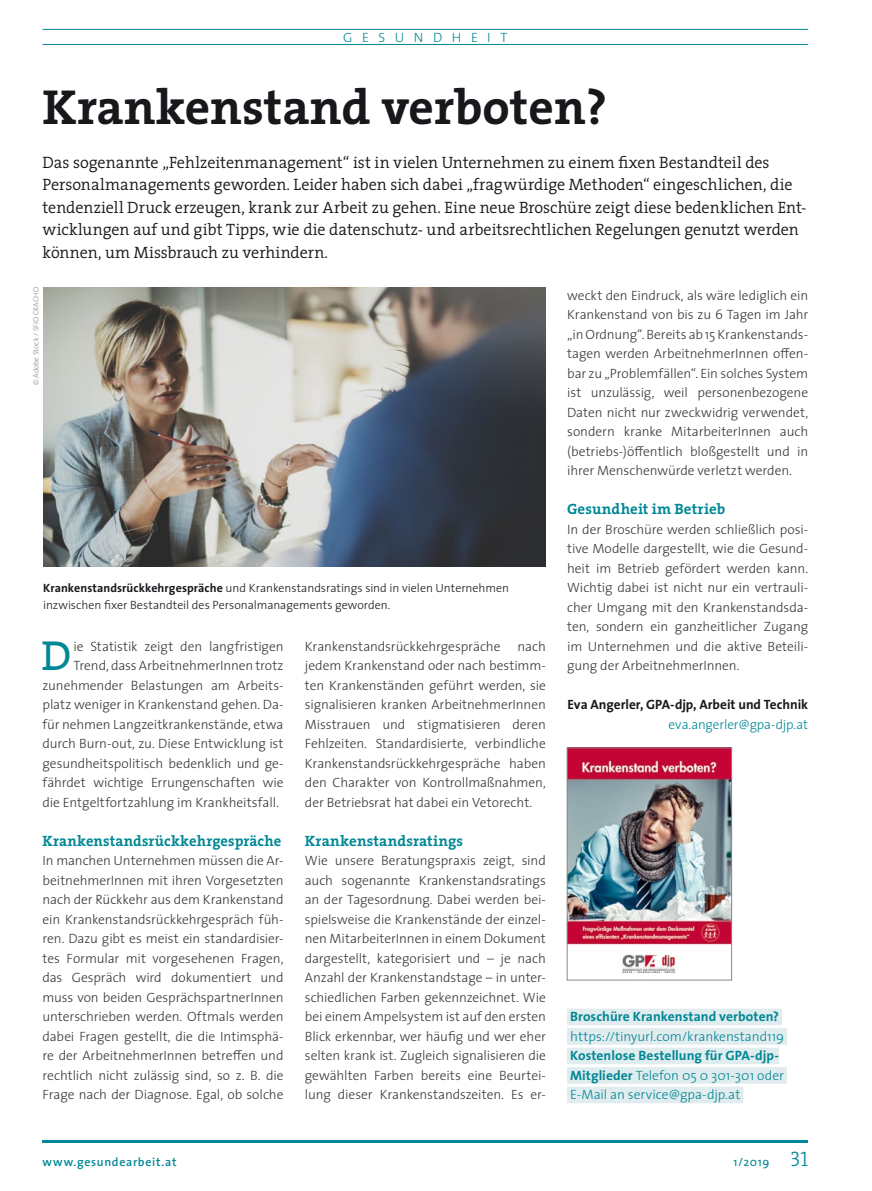
<style>
.page{position:relative;width:872px;height:1191px;background:#fff}
.page>*{position:absolute;margin:0;border:0;box-sizing:border-box;transform-origin:0 0}
.t1{font:700 49.5px "The Serif";color:#1a171c}
.t2{font:42.45px "The Serif";color:#008795}
.t3{font:300 16.5px/22.5px "The Serif";color:#1a171c}
.t4{font:700 15px "The Serif";letter-spacing:.005em;color:#008795}
.t5{font:300 13.5px/19.5px "The Sans";letter-spacing:-.005em;color:#38373a;text-align:justify}
.t6{font:300 13.5px/19.5px "The Sans";letter-spacing:-.005em;color:#008795}
.t7{font:700 13.5px "The Sans";color:#1a171c}
.t8{font:700 13.5px "The Sans";letter-spacing:.005em;color:#008795}
.t9{font:300 13.5px "The Sans";letter-spacing:.71em;color:#008795}
.t10{font:300 12px/16.5px "The Sans";color:#1a171c}
.t11{font:600 12px "The Sans";letter-spacing:.06em;color:#008795}
.t12{font:12px "The Sans";color:#008795}
.t13{font:300 7.5px "The Sans";color:#888785}
.s1{font-weight:700}
.s2{font-family:"The Serif Light Caps";font-size:21px}
</style>
<div class="page">
<hr style="left:43px;top:1140px;width:765px;height:2px;background:#008795">
<hr style="left:43px;top:29px;width:765px;height:1px;background:#008795">
<hr style="left:43px;top:44px;width:765px;height:1px;background:#008795">
<img style="left:43px;top:287px;width:503px;height:280px">
<div style="left:567px;top:1008px;width:215px;height:17px;background:#e0ecee"></div>
<div style="left:567px;top:1028px;width:220px;height:16px;background:#e0ecee"></div>
<div style="left:567px;top:1047px;width:212px;height:17px;background:#e0ecee"></div>
<div style="left:567px;top:1067px;width:220px;height:16px;background:#e0ecee"></div>
<div style="left:567px;top:1086px;width:176px;height:17px;background:#e0ecee"></div>
<img style="left:569px;top:749px;width:161px;height:224px">
<div style="left:567px;top:747px;width:165px;height:233px;border:1px solid #87888a"></div>
<p class="t9" style="left:343px;top:26px;width:166px">GESUNDHEIT</p>
<h1 class="t1" style="left:43px;top:66px;width:566px">Krankenstand verboten?</h1>
<p class="t3" style="left:43px;top:150px;width:765px">Das sogenannte „Fehlzeitenmanagement“ ist in vielen Unternehmen zu einem fixen Bestandteil des Personalmanagements geworden. Leider haben sich dabei „fragwürdige Methoden“ eingeschlichen, die tendenziell Druck erzeugen, krank zur Arbeit zu gehen. Eine neue Broschüre zeigt diese bedenklichen Ent&shy;wicklungen auf und gibt Tipps, wie die datenschutz- und arbeitsrechtlichen Regelungen genutzt werden können, um Missbrauch zu verhindern.</p>
<p class="t13" style="left:30px;top:385px;width:99px;rotate:-90deg">© Adobe Stock / SFIO CRACHO</p>
<p class="t5" style="left:567px;top:285px;width:242px">weckt den Eindruck, als wäre lediglich ein Krankenstand von bis zu 6 Tagen im Jahr „in Ordnung“. Bereits ab 15 Krankenstands&shy;tagen werden ArbeitnehmerInnen offen&shy;bar zu „Problemfällen“. Ein solches System ist unzulässig, weil personenbezogene Daten nicht nur zweckwidrig verwendet, sondern kranke MitarbeiterInnen auch (betriebs-)öffentlich bloßgestellt und in ihrer Menschenwürde verletzt werden.</p>
<p class="t4" style="left:567px;top:496px;width:160px">Gesundheit im Betrieb</p>
<p class="t5" style="left:567px;top:519px;width:242px">In der Broschüre werden schließlich posi&shy;tive Modelle dargestellt, wie die Gesund&shy;heit im Betrieb gefördert werden kann.<br>Wichtig dabei ist nicht nur ein vertrauli&shy;cher Umgang mit den Krankenstandsda&shy;ten, sondern ein ganzheitlicher Zugang im Unternehmen und die aktive Beteili&shy;gung der ArbeitnehmerInnen.</p>
<p class="t7" style="left:567px;top:693px;width:242px">Eva Angerler, GPA-djp, Arbeit und Technik</p>
<p class="t6" style="left:668px;top:714px;width:141px">eva.angerler@gpa-djp.at</p>
<p class="t10" style="left:43px;top:579px;width:467px"><span class="s1">Krankenstandsrückkehrgespräche</span> und Krankenstandsratings sind in vielen Unternehmen inzwischen fixer Bestandteil des Personalmanagements geworden.</p>
<p class="t5" style="left:305px;top:636px;width:242px;text-indent:213px">nach jedem Krankenstand oder nach bestimm&shy;ten Krankenständen geführt werden, sie signalisieren kranken ArbeitnehmerInnen Misstrauen und stigmatisieren deren Fehlzeiten. Standardisierte, verbindliche Krankenstandsrückkehrgespräche haben den Charakter von Kontrollmaßnahmen, der Betriebsrat hat dabei ein Vetorecht.</p>
<p class="t4" style="left:305px;top:828px;width:160px">Krankenstandsratings</p>
<p class="t5" style="left:305px;top:850px;width:242px">Wie unsere Beratungspraxis zeigt, sind auch sogenannte Krankenstandsratings an der Tagesordnung. Dabei werden bei&shy;spielsweise die Krankenstände der einzel&shy;nen MitarbeiterInnen in einem Dokument dargestellt, kategorisiert und – je nach Anzahl der Krankenstandstage – in unter&shy;schiedlichen Farben gekennzeichnet. Wie bei einem Ampelsystem ist auf den ersten Blick erkennbar, wer häufig und wer eher selten krank ist. Zugleich signalisieren die gewählten Farben bereits eine Beurtei&shy;lung dieser Krankenstandszeiten. Es er-</p>
<p class="t5" style="left:305px;top:636px;width:197px">Krankenstandsrückkehrgespräche</p>
<h2 class="t2" style="left:41px;top:620px;width:32px">D</h2>
<p class="t5" style="left:73px;top:636px;width:211px">ie Statistik zeigt den langfristigen</p>
<p class="t5" style="left:73px;top:655px;width:211px">Trend, dass ArbeitnehmerInnen trotz</p>
<p class="t5" style="left:43px;top:675px;width:242px">zunehmender Belastungen am Arbeits-</p>
<p class="t5" style="left:43px;top:694px;width:242px">platz weniger in Krankenstand gehen. Da-</p>
<p class="t5" style="left:43px;top:714px;width:242px">für nehmen Langzeitkrankenstände, etwa</p>
<p class="t5" style="left:43px;top:733px;width:242px">durch Burn-out, zu. Diese Entwicklung ist</p>
<p class="t5" style="left:43px;top:753px;width:242px">gesundheitspolitisch bedenklich und ge-</p>
<p class="t5" style="left:43px;top:772px;width:242px">fährdet wichtige Errungenschaften wie</p>
<p class="t5" style="left:43px;top:792px;width:238px">die Entgeltfortzahlung im Krankheitsfall.</p>
<p class="t4" style="left:43px;top:828px;width:240px">Krankenstandsrückkehrgespräche</p>
<p class="t5" style="left:43px;top:850px;width:242px">In manchen Unternehmen müssen die Ar&shy;beitnehmerInnen mit ihren Vorgesetzten nach der Rückkehr aus dem Krankenstand ein Krankenstandsrückkehrgespräch füh&shy;ren. Dazu gibt es meist ein standardisier&shy;tes Formular mit vorgesehenen Fragen, das Gespräch wird dokumentiert und muss von beiden GesprächspartnerInnen unterschrieben werden. Oftmals werden dabei Fragen gestellt, die die Intimsphä&shy;re der ArbeitnehmerInnen betreffen und rechtlich nicht zulässig sind, so z. B. die Frage nach der Diagnose. Egal, ob solche</p>
<p class="t8" style="left:570px;top:1005px;width:210px">Broschüre Krankenstand verboten?</p>
<p class="t6" style="left:570px;top:1026px;width:215px">https://tinyurl.com/krankenstand119</p>
<p class="t6" style="left:570px;top:1045px;width:215px"><span class="s1">Kostenlose Bestellung für GPA-djp-<br>Mitglieder</span> Telefon 05 0 301-301 oder<br>E-Mail an service@gpa-djp.at</p>
<p class="t11" style="left:43px;top:1151px;width:136px">www.gesundearbeit.at</p>
<p class="t12" style="left:733px;top:1151px;width:76px">1/2019 <span class="s2">31</span></p>
</div>
